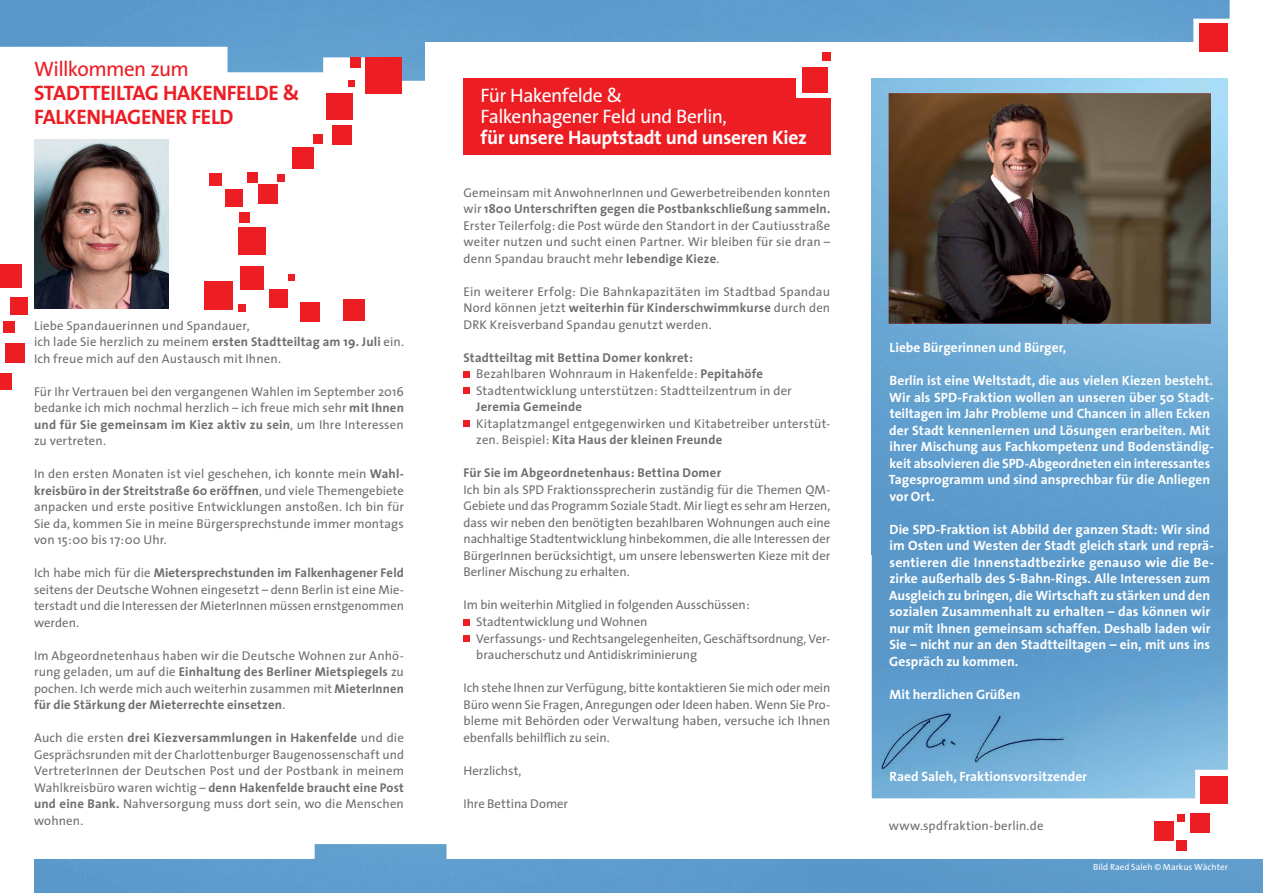
<style>
.page{position:relative;width:1263px;height:893px;background:#fff}
.page>*{position:absolute;margin:0;border:0;box-sizing:border-box;transform-origin:0 0}
.t1{font:700 21px/24px "The Sans";letter-spacing:-.015em;color:#ed1d24}
.t2{font:21px "The Sans";letter-spacing:-.03em;color:#ed1d24}
.t3{font:19.5px/21px "The Sans";letter-spacing:-.025em;color:#fff}
.t4{font:700 19.5px "The Sans";letter-spacing:-.015em;color:#fff}
.t5{font:700 13.5px/16.5px "The Sans";color:#fff}
.t6{font:12.75px/16.5px "The Sans";letter-spacing:.005em;color:#6d6e71;text-align:justify}
.t7{font:700 12.75px "The Sans";letter-spacing:.02em;color:#6d6e71}
.t8{font:9px "The Sans";letter-spacing:.005em;color:#fff}
.s1{font-weight:700}
</style>
<div class="page">
<img style="left:0;top:0;width:697px;height:81px">
<div style="left:697px;top:0;width:532px;height:42px;background:#619fce"></div>
<div style="left:425px;top:42px;width:771px;height:138px;background:#fff"></div>
<div style="left:1199px;top:23px;width:29px;height:29px;background:#ed1d24"></div>
<div style="left:365px;top:57px;width:37px;height:37px;background:#ed1d24"></div>
<div style="left:5px;top:343px;width:19px;height:19px;background:#ed1d24"></div>
<div style="left:10px;top:298px;width:17px;height:17px;background:#ed1d24"></div>
<div style="left:4px;top:322px;width:11px;height:11px;background:#ed1d24"></div>
<div style="left:0;top:373px;width:12px;height:16px;background:#ed1d24"></div>
<div style="left:0;top:265px;width:21px;height:23px;background:#ed1d24"></div>
<div style="left:351px;top:57px;width:10px;height:11px;background:#ed1d24"></div>
<div style="left:348px;top:80px;width:7px;height:7px;background:#ed1d24"></div>
<div style="left:343px;top:299px;width:22px;height:22px;background:#ed1d24"></div>
<div style="left:301px;top:302px;width:19px;height:19px;background:#ed1d24"></div>
<div style="left:269px;top:289px;width:18px;height:18px;background:#ed1d24"></div>
<div style="left:313px;top:134px;width:10px;height:10px;background:#ed1d24"></div>
<div style="left:326px;top:93px;width:26px;height:26px;background:#ed1d24"></div>
<div style="left:238px;top:304px;width:8px;height:8px;background:#ed1d24"></div>
<div style="left:332px;top:125px;width:20px;height:20px;background:#ed1d24"></div>
<div style="left:277px;top:174px;width:8px;height:8px;background:#ed1d24"></div>
<div style="left:241px;top:266px;width:23px;height:23px;background:#ed1d24"></div>
<div style="left:238px;top:227px;width:28px;height:28px;background:#ed1d24"></div>
<div style="left:226px;top:189px;width:17px;height:17px;background:#ed1d24"></div>
<div style="left:239px;top:212px;width:10px;height:10px;background:#ed1d24"></div>
<div style="left:258px;top:185px;width:19px;height:19px;background:#ed1d24"></div>
<div style="left:288px;top:274px;width:7px;height:7px;background:#ed1d24"></div>
<div style="left:292px;top:147px;width:21px;height:22px;background:#ed1d24"></div>
<div style="left:248px;top:172px;width:10px;height:10px;background:#ed1d24"></div>
<div style="left:204px;top:282px;width:28px;height:28px;background:#ed1d24"></div>
<div style="left:210px;top:173px;width:12px;height:13px;background:#ed1d24"></div>
<img style="left:34px;top:139px;width:135px;height:169px">
<div style="left:822px;top:52px;width:9px;height:8px;background:#ed1d24"></div>
<img style="left:34px;top:844px;width:770px;height:49px">
<div style="left:804px;top:859px;width:459px;height:34px;background:#5c9acb"></div>
<div style="left:1200px;top:776px;width:28px;height:27px;background:#ed1d24"></div>
<div style="left:1190px;top:813px;width:19px;height:20px;background:#ed1d24"></div>
<div style="left:1177px;top:814px;width:8px;height:8px;background:#ed1d24"></div>
<div style="left:1154px;top:821px;width:19px;height:19px;background:#ed1d24"></div>
<div style="left:1176px;top:841px;width:10px;height:10px;background:#ed1d24"></div>
<img style="left:872px;top:555px;width:356px;height:243px">
<img style="left:872px;top:79px;width:356px;height:476px">
<img style="left:889px;top:93px;width:322px;height:231px">
<img style="left:874px;top:707px;width:200px;height:70px">
<div style="left:463px;top:79px;width:368px;height:76px;background:#ed1d24"></div>
<div style="left:796px;top:72px;width:37px;height:26px;background:#fff"></div>
<div style="left:802px;top:67px;width:25px;height:25px;background:#ed1d24"></div>
<div style="left:463px;top:371px;width:7px;height:6px;background:#ed1d24"></div>
<div style="left:463px;top:387px;width:7px;height:7px;background:#ed1d24"></div>
<div style="left:463px;top:420px;width:7px;height:7px;background:#ed1d24"></div>
<div style="left:463px;top:619px;width:7px;height:7px;background:#ed1d24"></div>
<div style="left:463px;top:635px;width:7px;height:7px;background:#ed1d24"></div>
<h1 class="t2" style="left:34px;top:52px;width:156px">Willkommen zum</h1>
<h1 class="t1" style="left:34px;top:81px;width:267px">STADTTEILTAG HAKENFELDE &amp;<br>FALKENHAGENER FELD</h1>
<p class="t6" style="left:34px;top:317px;width:371px;text-align:left">Liebe Spandauerinnen und Spandauer,<br>ich lade Sie herzlich zu meinem <span class="s1">ersten Stadtteiltag am 19. Juli</span> ein.<br>Ich freue mich auf den Austausch mit Ihnen.</p>
<p class="t6" style="left:34px;top:383px;width:371px">Für Ihr Vertrauen bei den vergangenen Wahlen im September 2016 bedanke ich mich nochmal herzlich – ich freue mich sehr <span class="s1">mit Ihnen und für Sie gemeinsam im Kiez aktiv zu sein</span>, um Ihre Interessen zu vertreten.</p>
<p class="t6" style="left:34px;top:465px;width:371px">In den ersten Monaten ist viel geschehen, ich konnte mein <span class="s1">Wahl&shy;kreisbüro in der Streitstraße 60 eröffnen</span>, und viele Themengebiete anpacken und erste positive Entwicklungen anstoßen. Ich bin für Sie da, kommen Sie in meine Bürgersprechstunde immer montags von 15:00 bis 17:00 Uhr.</p>
<p class="t6" style="left:34px;top:564px;width:371px">Ich habe mich für die <span class="s1">Mietersprechstunden im Falkenhagener Feld </span>seitens der Deutsche Wohnen eingesetzt – denn Berlin ist eine Mie&shy;terstadt und die Interessen der MieterInnen müssen ernstgenommen werden.</p>
<p class="t6" style="left:34px;top:647px;width:371px">Im Abgeordnetenhaus haben wir die Deutsche Wohnen zur Anhö&shy;rung geladen, um auf die <span class="s1">Einhaltung des Berliner Mietspiegels</span> zu pochen. Ich werde mich auch weiterhin zusammen mit <span class="s1">MieterInnen für die Stärkung der Mieterrechte einsetzen</span>.</p>
<p class="t6" style="left:34px;top:729px;width:371px">Auch die ersten <span class="s1">drei Kiezversammlungen in Hakenfelde</span> und die Gesprächsrunden mit der Charlottenburger Baugenossenschaft und VertreterInnen der Deutschen Post und der Postbank in meinem Wahlkreisbüro waren wichtig – <span class="s1">denn Hakenfelde braucht eine Post und eine Bank.</span> Nahversorgung muss dort sein, wo die Menschen wohnen.</p>
<h2 class="t3" style="left:480px;top:84px;width:248px">Für Hakenfelde &amp;<br>Falkenhagener Feld und Berlin,</h2>
<h2 class="t4" style="left:480px;top:121px;width:328px">für unsere Hauptstadt und unseren Kiez</h2>
<p class="t6" style="left:463px;top:184px;width:368px">Gemeinsam mit AnwohnerInnen und Gewerbetreibenden konnten wir <span class="s1">1800 Unterschriften gegen die Postbankschließung sammeln.<br></span>Erster Teilerfolg: die Post würde den Standort in der Cautiusstraße weiter nutzen und sucht einen Partner. Wir bleiben für sie dran – denn Spandau braucht mehr <span class="s1">lebendige Kieze</span>.</p>
<p class="t6" style="left:463px;top:283px;width:368px">Ein weiterer Erfolg: Die Bahnkapazitäten im Stadtbad Spandau Nord können jetzt <span class="s1">weiterhin für Kinderschwimmkurse</span> durch den DRK Kreisverband Spandau genutzt werden.</p>
<p class="t6" style="left:476px;top:349px;width:317px;text-align:left;text-indent:-13px"><span class="s1">Stadtteiltag mit Bettina Domer konkret:<br></span>Bezahlbaren Wohnraum in Hakenfelde: <span class="s1">Pepitahöfe<br></span>Stadtentwicklung unterstützen: Stadtteilzentrum in der</p>
<p class="t7" style="left:476px;top:396px;width:107px">Jeremia Gemeinde</p>
<p class="t6" style="left:476px;top:415px;width:355px">Kitaplatzmangel entgegenwirken und Kitabetreiber unterstüt&shy;zen. Beispiel: <span class="s1">Kita Haus der kleinen Freunde</span></p>
<p class="t7" style="left:463px;top:462px;width:259px">Für Sie im Abgeordnetenhaus: Bettina Domer</p>
<p class="t6" style="left:463px;top:481px;width:368px">Ich bin als SPD Fraktionssprecherin zuständig für die Themen QM-Gebiete und das Programm Soziale Stadt. Mir liegt es sehr am Herzen, dass wir neben den benötigten bezahlbaren Wohnungen auch eine nachhaltige Stadtentwicklung hinbekommen, die alle Interessen der BürgerInnen berücksichtigt, um unsere lebenswerten Kieze mit der Berliner Mischung zu erhalten.</p>
<p class="t6" style="left:476px;top:597px;width:355px;text-align:left;text-indent:-13px">Im bin weiterhin Mitglied in folgenden Ausschüssen:<br>Stadtentwicklung und Wohnen<br>Verfassungs- und Rechtsangelegenheiten, Geschäftsordnung, Ver&shy;braucherschutz und Antidiskriminierung</p>
<p class="t6" style="left:463px;top:679px;width:368px">Ich stehe Ihnen zur Verfügung, bitte kontaktieren Sie mich oder mein Büro wenn Sie Fragen, Anregungen oder Ideen haben. Wenn Sie Pro&shy;bleme mit Behörden oder Verwaltung haben, versuche ich Ihnen ebenfalls behilflich zu sein.</p>
<p class="t6" style="left:463px;top:762px;width:59px">Herzlichst,</p>
<p class="t6" style="left:463px;top:794px;width:106px">Ihre Bettina Domer</p>
<p class="t5" style="left:890px;top:339px;width:178px">Liebe Bürgerinnen und Bürger,</p>
<p class="t5" style="left:889px;top:372px;width:326px">Berlin ist eine Weltstadt, die aus vielen Kiezen besteht.<br>Wir als SPD-Fraktion wollen an unseren über 50 Stadt&shy;teiltagen im Jahr Probleme und Chancen in allen Ecken der Stadt kennenlernen und Lösungen erarbeiten. Mit ihrer Mischung aus Fachkompetenz und Bodenständig&shy;keit absolvieren die SPD-Abgeordneten ein interessantes Tagesprogramm und sind ansprechbar für die Anliegen vor Ort.</p>
<p class="t5" style="left:889px;top:521px;width:326px">Die SPD-Fraktion ist Abbild der ganzen Stadt: Wir sind im Osten und Westen der Stadt gleich stark und reprä&shy;sentieren die Innenstadtbezirke genauso wie die Be&shy;zirke außerhalb des S-Bahn-Rings. Alle Interessen zum Ausgleich zu bringen, die Wirtschaft zu stärken und den sozialen Zusammenhalt zu erhalten – das können wir nur mit Ihnen gemeinsam schaffen. Deshalb laden wir Sie – nicht nur an den Stadtteiltagen – ein, mit uns ins Gespräch zu kommen.</p>
<p class="t5" style="left:889px;top:686px;width:132px">Mit herzlichen Grüßen</p>
<p class="t5" style="left:890px;top:768px;width:199px">Raed Saleh, Fraktionsvorsitzender</p>
<p class="t6" style="left:889px;top:817px;width:156px">www.spdfraktion-berlin.de</p>
<p class="t8" style="left:1093px;top:860px;width:136px">Bild Raed Saleh © Markus Wächter</p>
</div>
